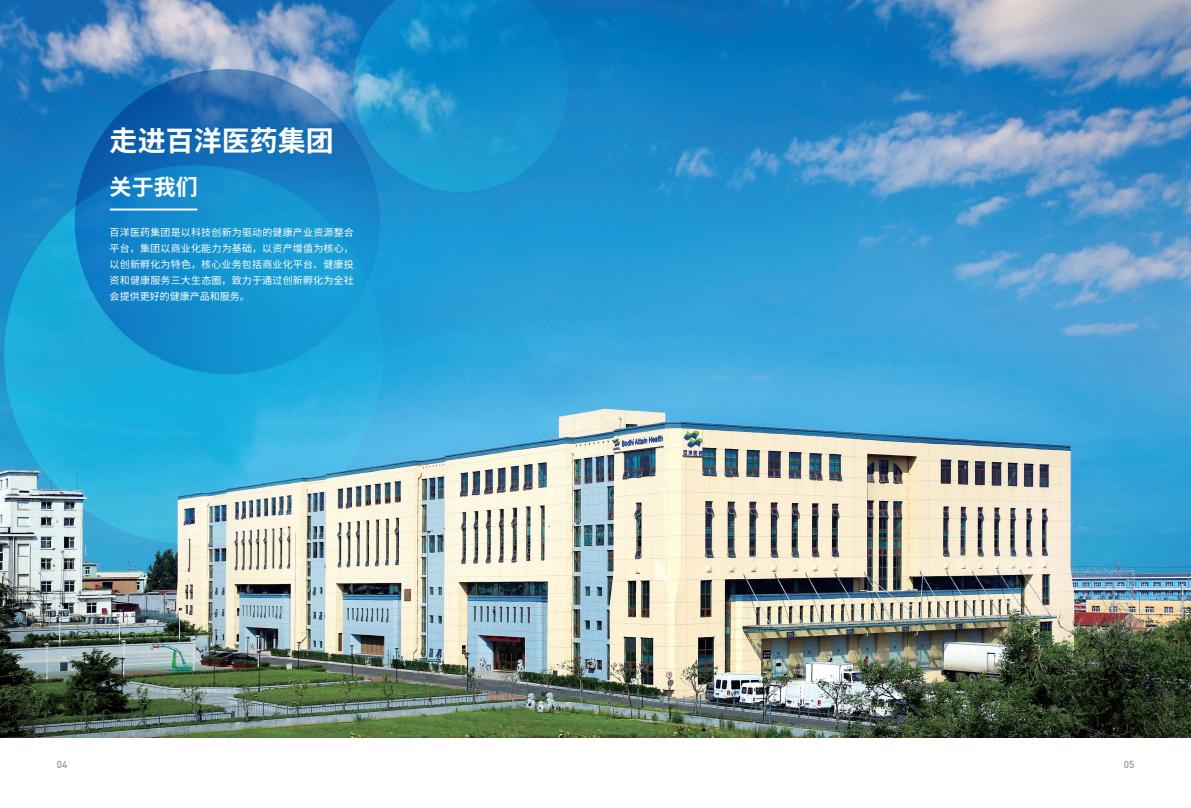
<style>
.page{position:relative;width:1191px;height:808px;background:#fff}
.page>*{position:absolute;margin:0;border:0;box-sizing:border-box;transform-origin:0 0}
._1_1{font:700 28px "Source Han Sans CN";color:#fff}
._1_1_1{font:700 22px "Source Han Sans CN";color:#fff}
.正文{font:10px/16px "Source Han Sans CN";letter-spacing:.02em;color:#fff;text-align:justify}
.t1{font:500 10px "DIN";color:#939598}
</style>
<div class="page">
<img style="left:0;top:0;width:1191px;height:737px">
<svg style="left:61px;top:56px;width:280px;height:87px"></svg>
<svg style="left:0;top:143px;width:405px;height:423px"></svg>
<svg style="left:341px;top:0;width:239px;height:204px"></svg>
<hr style="left:111px;top:209px;width:86px;height:2px;background:#fff">
<p class="_1_1" style="left:110px;top:125px;width:226px">走进百洋医药集团</p>
<p class="_1_1_1" style="left:110px;top:175px;width:89px">关于我们</p>
<p class="正文" style="left:110px;top:225px;width:246px">百洋医药集团是以科技创新为驱动的健康产业资源整合平台，集团以商业化能力为基础，以资产增值为核心，以创新孵化为特色，核心业务包括商业化平台、健康投资和健康服务三大生态圈，致力于通过创新孵化为全社会提供更好的健康产品和服务。</p>
<p class="t1" style="left:57px;top:758px;width:12px">04</p>
<p class="t1" style="left:1123px;top:758px;width:12px">05</p>
</div>
